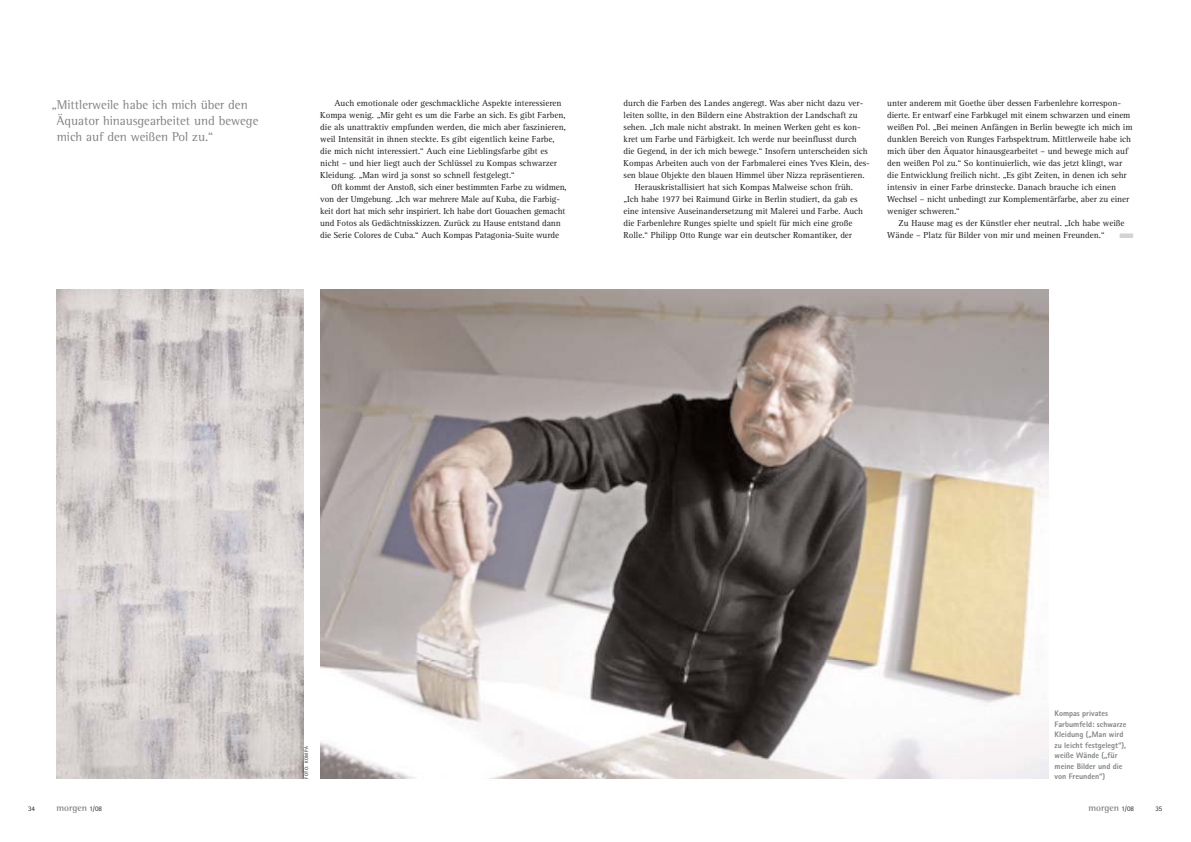
<style>
.page{position:relative;width:1191px;height:842px;background:#fff}
.page>*{position:absolute;margin:0;border:0;box-sizing:border-box;transform-origin:0 0}
.t1{font:13px/16px "Rotis Semi Serif";color:#808285}
.t2{font:700 9.5px "Rotis Semi Serif";color:#808285}
.t3{font:9px/12px "Rotis Serif";letter-spacing:-.005em;color:#231f20}
.t4{font:800 8px/10.5px "Rotis Sans Serif";color:#808285}
.t5{font:7px "Rotis Sans Serif";color:#231f20}
.t6{font:6.5px "Zapf Dingbats";color:#d1d3d4;scale:3 1}
.t7{font:5px "Rotis Sans Serif";letter-spacing:.1em;color:#231f20}
.s1{font-family:"Rotis Sans Serif";font-weight:400;font-size:7px;color:#231f20}
</style>
<div class="page">
<img style="left:320px;top:290px;width:729px;height:489px">
<img style="left:56px;top:290px;width:247px;height:489px">
<h1 class="t1" style="left:57px;top:98px;width:203px;text-indent:-5px">„Mittlerweile habe ich mich über den<br>Äquator hinausgearbeitet und bewege mich auf den weißen Pol zu.“</h1>
<p class="t3" style="left:320px;top:98px;width:247px;text-indent:14px">Auch emotionale oder geschmackliche Aspekte interessieren Kompa wenig. „Mir geht es um die Farbe an sich. Es gibt Farben, die als unattraktiv empfunden werden, die mich aber faszinieren, weil Intensität in ihnen steckte. Es gibt eigentlich keine Farbe, die mich nicht interessiert.“ Auch eine Lieblingsfarbe gibt es nicht – und hier liegt auch der Schlüssel zu Kompas schwarzer Kleidung. „Man wird ja sonst so schnell festgelegt.“</p>
<p class="t3" style="left:320px;top:182px;width:248px;text-indent:11px">Oft kommt der Anstoß, sich einer bestimmten Farbe zu widmen, von der Umgebung. „Ich war mehrere Male auf Kuba, die Farbig&shy;keit dort hat mich sehr inspiriert. Ich habe dort Gouachen gemacht und Fotos als Gedächtnisskizzen. Zurück zu Hause entstand dann die Serie Colores de Cuba.“ Auch Kompas Patagonia-Suite wurde</p>
<p class="t3" style="left:623px;top:98px;width:241px">durch die Farben des Landes angeregt. Was aber nicht dazu ver-</p>
<p class="t3" style="left:623px;top:110px;width:235px">leiten sollte, in den Bildern eine Abstraktion der Landschaft zu</p>
<p class="t3" style="left:623px;top:122px;width:239px">sehen. „Ich male nicht abstrakt. In meinen Werken geht es kon-</p>
<p class="t3" style="left:623px;top:134px;width:235px">kret um Farbe und Färbigkeit. Ich werde nur beeinflusst durch</p>
<p class="t3" style="left:623px;top:146px;width:245px">die Gegend, in der ich mich bewege.“ Insofern unterscheiden sich</p>
<p class="t3" style="left:623px;top:158px;width:248px">Kompas Arbeiten auch von der Farbmalerei eines Yves Klein, des-</p>
<p class="t3" style="left:623px;top:170px;width:243px">sen blaue Objekte den blauen Himmel über Nizza repräsentieren.</p>
<p class="t3" style="left:635px;top:182px;width:219px">Herauskristallisiert hat sich Kompas Malweise schon früh.</p>
<p class="t3" style="left:623px;top:194px;width:236px">„Ich habe 1977 bei Raimund Girke in Berlin studiert, da gab es</p>
<p class="t3" style="left:623px;top:206px;width:241px">eine intensive Auseinandersetzung mit Malerei und Farbe. Auch</p>
<p class="t3" style="left:623px;top:218px;width:230px">die Farbenlehre Runges spielte und spielt für mich eine große</p>
<p class="t3" style="left:623px;top:230px;width:230px">Rolle.“ Philipp Otto Runge war ein deutscher Romantiker, der</p>
<p class="t3" style="left:887px;top:98px;width:247px">unter anderem mit Goethe über dessen Farbenlehre korrespon&shy;dierte. Er entwarf eine Farbkugel mit einem schwarzen und einem weißen Pol. „Bei meinen Anfängen in Berlin bewegte ich mich im dunklen Bereich von Runges Farbspektrum. Mittlerweile habe ich mich über den Äquator hinausgearbeitet – und bewege mich auf den weißen Pol zu.“ So kontinuierlich, wie das jetzt klingt, war die Entwicklung freilich nicht. „Es gibt Zeiten, in denen ich sehr intensiv in einer Farbe drinstecke. Danach brauche ich einen Wechsel – nicht unbedingt zur Komplementärfarbe, aber zu einer weniger schweren.“</p>
<p class="t3" style="left:887px;top:218px;width:239px;text-indent:11px">Zu Hause mag es der Künstler eher neutral. „Ich habe weiße<br>Wände – Platz für Bilder von mir und meinen Freunden.“</p>
<p class="t6" style="left:1119px;top:233px;width:6px">■</p>
<p class="t5" style="left:28px;top:806px;width:8px">34</p>
<p class="t2" style="left:56px;top:804px;width:47px">morgen <span class="s1">1/08</span></p>
<p class="t7" style="left:304px;top:779px;width:34px;rotate:-90deg">FOTO: KOMPA</p>
<p class="t4" style="left:1054px;top:709px;width:73px">Kompas privates<br>Farbumfeld: schwarze<br>Kleidung („Man wird zu leicht festgelegt“), weiße Wände („für meine Bilder und die</p>
<p class="t4" style="left:1054px;top:772px;width:52px">von Freunden“)</p>
<p class="t2" style="left:1088px;top:804px;width:47px">morgen <span class="s1">1/08</span></p>
<p class="t5" style="left:1155px;top:806px;width:8px">35</p>
</div>
